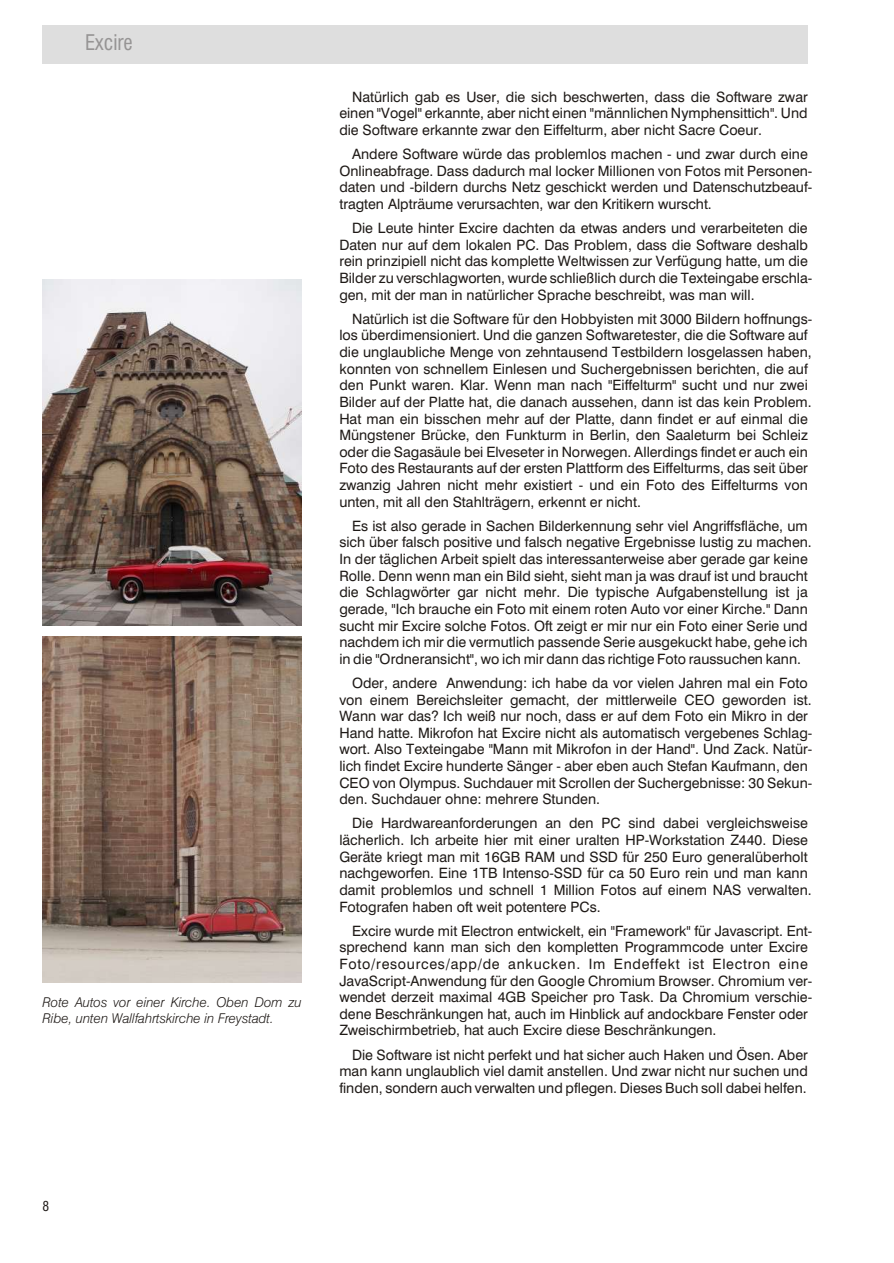
<style>
.page{position:relative;width:894px;height:1263px;background:#fff}
.page>*{position:absolute;margin:0;border:0;box-sizing:border-box;transform-origin:0 0}
.t1{font:21px "Swis 721 Cn BT";color:#969494}
.t2{font:14.25px/16.6px "Swis 721 BT";letter-spacing:-.005em;color:#1f1a17}
.t3{font:italic 13.5px/15.8px "Swis 721 Lt BT";letter-spacing:-.005em;color:#1f1a17}
.t4{font:13.5px "Swis 721 Cn BT";color:#1f1a17}
</style>
<div class="page">
<div style="left:43px;top:26px;width:765px;height:38px;background:#dedede"></div>
<img style="left:43px;top:279px;width:259px;height:346px">
<img style="left:43px;top:636px;width:259px;height:346px">
<h1 class="t1" style="left:85px;top:34px;width:49px">Excire</h1>
<p class="t3" style="left:43px;top:996px;width:261px">Rote Autos vor einer Kirche. Oben Dom zu<br>Ribe, unten Wall fahrts kir che in Freys tadt.</p>
<p class="t2" style="left:339px;top:90px;width:470px;text-align:justify;text-indent:13px">Natür lich gab es User, die sich beschwer ten, dass die Soft ware zwar einen "Vogel" erkannte, aber nicht einen "männ li chen Nym phen sit tich". Und die Soft ware erkannte zwar den Eif fel turm, aber nicht Sacre Coeur.</p>
<p class="t2" style="left:339px;top:147px;width:474px;text-indent:13px">Andere Software würde das pro blemlos machen - und zwar durch eine Onli ne ab frage. Dass dadurch mal locker Mil lio nen von Fotos mit Perso nen - da ten und -bil dern durchs Netz geschickt werden und Daten schutz be auf - trag ten Alp träume ver ur sach ten, war den Kri ti kern wurscht.</p>
<p class="t2" style="left:339px;top:221px;width:474px;text-indent:13px">Die Leute hinter Excire dach ten da etwas anders und ver ar bei te ten die Daten nur auf dem loka len PC. Das Pro blem, dass die Soft ware des halb rein prin zi piell nicht das kom plette Welt wis sen zur Ver fü gung hatte, um die Bilder zu ver schlag wor ten, wurde schließ lich durch die Text ein gabe erschla - gen, mit der man in natür li cher Spra che beschreibt, was man will.</p>
<p class="t2" style="left:339px;top:312px;width:474px;text-indent:13px">Natür lich ist die Soft ware für den Hobbyis ten mit 3000 Bildern hoff nungs - los über di men sio niert. Und die ganzen Soft wa re tes ter, die die Soft ware auf die unglaub li che Menge von zehn tau send Test bil dern los ge las sen haben, konnten von schnel lem Ein le sen und Such er geb nis sen berich ten, die auf den Punkt waren. Klar. Wenn man nach "Eif fel turm" sucht und nur zwei Bilder auf der Platte hat, die danach aus se hen, dann ist das kein Pro blem.<br>Hat man ein biss chen mehr auf der Platte, dann findet er auf einmal die Müngs te ner Brücke, den Funkturm in Berlin, den Saa le turm bei Schleiz oder die Saga säule bei Elve se ter in Nor we gen. Aller dings findet er auch ein Foto des Res tau rants auf der ersten Platt form des Eiffelturms, das seit über zwanzig Jahren nicht mehr exis tiert - und ein Foto des Eif fel turms von unten, mit all den Stahl trä gern, erkennt er nicht.</p>
<p class="t2" style="left:339px;top:519px;width:474px;text-indent:13px">Es ist also gerade in Sachen Bild er ken nung sehr viel Angriffs fläche, um sich über falsch posi tive und falsch nega tive Ergeb nisse lustig zu machen.<br>In der täg li chen Arbeit spielt das inter es san ter weise aber gerade gar keine Rolle. Denn wenn man ein Bild sieht, sieht man ja was drauf ist und braucht die Schlagwör ter gar nicht mehr. Die typi sche Auf ga ben stel lung ist ja gerade, "Ich brau che ein Foto mit einem roten Auto vor einer Kirche." Dann sucht mir Excire solche Fotos. Oft zeigt er mir nur ein Foto einer Serie und nachdem ich mir die ver mut lich pas sende Serie aus ge kuckt habe, gehe ich in die "Ord ner an sicht", wo ich mir dann das rich tige Foto raus su chen kann.</p>
<p class="t2" style="left:339px;top:676px;width:474px;text-indent:13px">Oder, andere Anwen dung: ich habe da vor vielen Jahren mal ein Foto von einem Bereichs lei ter gemacht, der mitt ler weile CEO gewor den ist.<br>Wann war das? Ich weiß nur noch, dass er auf dem Foto ein Mikro in der Hand hatte. Mikro fon hat Excire nicht als auto ma tisch ver ge be nes Schlag - wort. Also Text ein gabe "Mann mit Mikro fon in der Hand". Und Zack. Natür - lich findet Excire hun derte Sänger - aber eben auch Stefan Kauf mann, den CEO von Olym pus. Such dauer mit Scrol len der Such er geb nisse: 30 Sekun - den. Such dauer ohne: meh rere Stun den.</p>
<p class="t2" style="left:339px;top:816px;width:474px;text-indent:13px">Die Hard wa re an for de run gen an den PC sind dabei ver gleichs weise lächer lich. Ich arbeite hier mit einer uralten HP-Work sta tion Z440. Diese Geräte kriegt man mit 16GB RAM und SSD für 250 Euro gene ral über holt nach ge wor fen. Eine 1TB Intenso-SSD für ca 50 Euro rein und man kann damit pro blemlos und schnell 1 Million Fotos auf einem NAS ver wal ten.<br>Foto gra fen haben oft weit potentere PCs.</p>
<p class="t2" style="left:339px;top:924px;width:474px;text-indent:13px">Excire wurde mit Elec tron ent wi ckelt, ein "Fra me work" für Javas cript. Ent - spre chend kann man sich den kom plet ten Pro gramm code unter Excire Foto/resour ces/app/de anku cken. Im End ef fekt ist Elec tron eine JavaScript-Anwen dung für den Google Chromium Browser. Chro mium ver - wen det derzeit maxi mal 4GB Spei cher pro Task. Da Chro mium ver schie - dene Beschrän kun gen hat, auch im Hin blick auf andoc kbare Fenster oder Zwei schirm be trieb, hat auch Excire diese Beschrän kun gen.</p>
<p class="t2" style="left:339px;top:1048px;width:470px;text-align:justify;text-indent:13px">Die Soft ware ist nicht per fekt und hat sicher auch Haken und Ösen. Aber man kann unglaub lich viel damit anstel len. Und zwar nicht nur suchen und finden, son dern auch verwal ten und pfle gen. Dieses Buch soll dabei helfen.</p>
<p class="t4" style="left:43px;top:1201px;width:8px">8</p>
</div>
